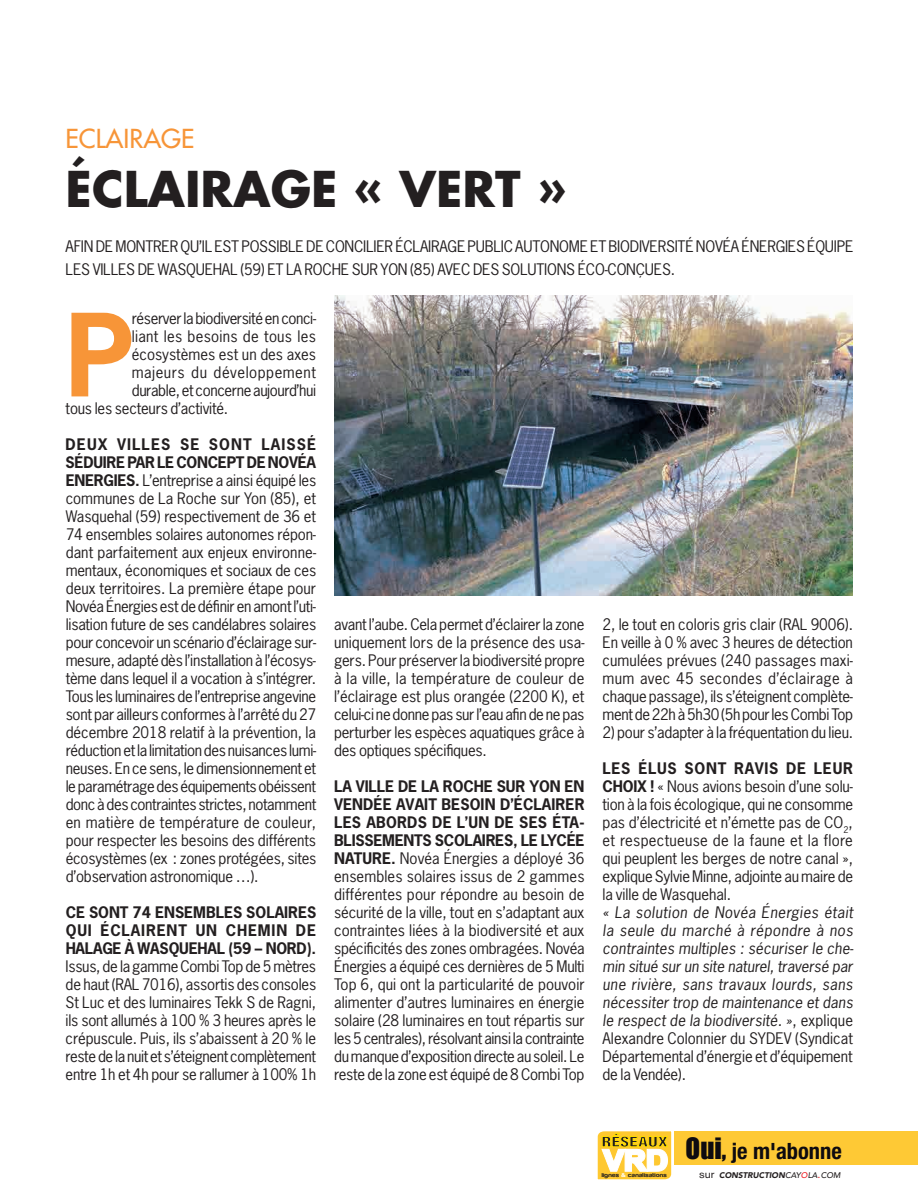
<style>
.page{position:relative;width:918px;height:1190px;background:#fff}
.page>*{position:absolute;margin:0;border:0;box-sizing:border-box;transform-origin:0 0}
.t1{font:700 107.55px "News Gothic";color:#f79538}
.t2{font:700 48px "Futura";color:#231f20}
.t3{font:25.5px "Futura";color:#f79538}
.t4{font:700 condensed 22.5px "Helvetica Neue";color:#0e0b10}
.t5{font:15px/18px "News Gothic";letter-spacing:-.015em;color:#231f20;text-align:justify}
.t6{font:italic 15px/18px "News Gothic";letter-spacing:.01em;color:#231f20;text-align:justify}
.t7{font:700 15px/18px "News Gothic";color:#231f20;text-align:justify}
.t8{font:italic 900 8.1px "Avenir";color:#231f20}
.t9{font:700 5.85px "Harabara";letter-spacing:.035em;color:#231f20;scale:1.25 1}
.s1{font-weight:700}
.s2{font-style:normal}
.s3{font-family:"Impact";font-weight:400;font-stretch:normal;font-size:27px}
.s4{color:#fff}
.s5{font-family:"Akzidenz Grotesk BE";font-weight:400;font-style:normal;font-size:11.1px}
.s6{font-weight:500}
.s7{font-weight:500;color:#ee1d23}
.s8{font-weight:400;font-style:normal;font-size:10.95px;color:#ee1d23}
</style>
<div class="page">
<div style="left:674px;top:1131px;width:243px;height:34px;background:#fec935"></div>
<svg style="left:597px;top:1131px;width:75px;height:49px"></svg>
<img style="left:334px;top:296px;width:518px;height:300px">
<h3 class="t3" style="left:66px;top:122px;width:130px">ECLAIRAGE</h3>
<h2 class="t2" style="left:66px;top:156px;width:502px">ÉCLAIRAGE « VERT »</h2>
<p class="t5" style="left:66px;top:235px;width:789px;line-height:22.5px">Afin de montrer qu’il est possible de concilier éclairage public autonome et biodiversité Novéa Énergies équipe les villes de Wasquehal (59) et La Roche sur Yon (85) avec des solutions éco-conçues.</p>
<h1 class="t1" style="left:66px;top:285px;width:69px">P</h1>
<p class="t5" style="left:132px;top:310px;width:186px">réserver la biodiversité en conci-</p>
<p class="t5" style="left:132px;top:328px;width:185px">liant les besoins de tous les</p>
<p class="t5" style="left:132px;top:346px;width:186px">écosystèmes est un des axes</p>
<p class="t5" style="left:132px;top:364px;width:185px">majeurs du développement</p>
<p class="t5" style="left:132px;top:382px;width:186px">durable, et concerne aujourd’hui</p>
<p class="t5" style="left:66px;top:400px;width:164px">tous les secteurs d’activité.</p>
<p class="t5" style="left:66px;top:436px;width:252px"><span class="s1">DEUX VILLES SE SONT LAISSÉ SÉDUIRE PAR LE CONCEPT DE NOVÉA ENERGIES.</span> L’entreprise a ainsi équipé les communes de La Roche sur Yon (85), et Wasquehal (59) respectivement de 36 et 74 ensembles solaires autonomes répon&shy;dant parfaitement aux enjeux environne&shy;mentaux, économiques et sociaux de ces deux territoires. La première étape pour Novéa Énergies est de définir en amont l’uti&shy;lisation future de ses candélabres solaires pour concevoir un scénario d’éclairage sur&shy;mesure, adapté dès l’installation à l’écosys&shy;tème dans lequel il a vocation à s’intégrer.<br>Tous les luminaires de l’entreprise angevine sont par ailleurs conformes à l’arrêté du 27 décembre 2018 relatif à la prévention, la réduction et la limitation des nuisances lumi&shy;neuses. En ce sens, le dimensionnement et le paramétrage des équipements obéissent donc à des contraintes strictes, notamment en matière de température de couleur, pour respecter les besoins des différents écosystèmes (ex : zones protégées, sites d’observation astronomique …).</p>
<p class="t7" style="left:66px;top:903px;width:252px">CE SONT 74 ENSEMBLES SOLAIRES QUI ÉCLAIRENT UN CHEMIN DE HALAGE À WASQUEHAL (59 – NORD).</p>
<p class="t5" style="left:66px;top:958px;width:252px">Issus, de la gamme Combi Top de 5 mètres de haut (RAL</p>
<p class="t5" style="left:66px;top:976px;width:252px;text-indent:76px">7016), assortis des consoles St Luc et des luminaires Tekk S de Ragni, ils sont allumés à 100 % 3 heures après le crépuscule. Puis, ils s’abaissent à 20 % le reste de la nuit et s’éteignent complètement entre 1h et 4h pour se rallumer à 100% 1h</p>
<p class="t5" style="left:334px;top:616px;width:252px">avant l’aube. Cela permet d’éclairer la zone uniquement lors de la présence des usa&shy;gers. Pour préserver la biodiversité propre à la ville, la température de couleur de l’éclairage est plus orangée (2200 K), et celui-ci ne donne pas sur l’eau afin de ne pas perturber les espèces aquatiques grâce à des optiques spécifiques.</p>
<p class="t5" style="left:334px;top:778px;width:252px"><span class="s1">LA VILLE DE LA ROCHE SUR YON EN VENDÉE AVAIT BESOIN D’ÉCLAIRER LES ABORDS DE L’UN DE SES ÉTA-BLISSEMENTS SCOLAIRES, LE LYCÉE NATURE.</span> Novéa Énergies a déployé 36 ensembles solaires issus de 2 gammes différentes pour répondre au besoin de sécurité de la ville, tout en s’adaptant aux contraintes liées à la biodiversité et aux spécificités des zones ombragées. Novéa Énergies a équipé ces dernières de 5 Multi Top 6, qui ont la particularité de pouvoir alimenter d’autres luminaires en énergie solaire (28 luminaires en tout répartis sur les 5 centrales), résolvant ainsi la contrainte du manque d’exposition directe au soleil. Le reste de la zone est équipé de 8 Combi Top</p>
<p class="t5" style="left:602px;top:616px;width:252px;text-indent:208px">9006).<br>En veille à 0 % avec 3 heures de détection cumulées prévues (240 passages maxi&shy;mum avec 45 secondes d’éclairage à chaque passage), ils s’éteignent complète&shy;ment de 22h à 5h30 (5h pour les Combi Top</p>
<p class="t5" style="left:602px;top:724px;width:252px">2) pour s’adapter à la fréquentation du lieu.</p>
<p class="t5" style="left:602px;top:760px;width:252px"><span class="s1">LES ÉLUS SONT RAVIS DE LEUR CHOIX !</span> « Nous avions besoin d’une solu&shy;tion à la fois écologique, qui ne consomme pas d’électricité et n’émette pas de CO <sub>2</sub>, et respectueuse de la faune et la flore qui peuplent les berges de notre canal », explique Sylvie Minne, adjointe au maire de la ville de Wasquehal.</p>
<p class="t6" style="left:602px;top:904px;width:252px">« La solution de Novéa Énergies était la seule du marché à répondre à nos contraintes multiples : sécuriser le che&shy;min situé sur un site naturel, traversé par une rivière, sans travaux lourds, sans nécessiter trop de maintenance et dans le respect de la biodiversité. »<span class="s2">, explique Alexandre Colonnier du SYDEV</span></p>
<p class="t5" style="left:602px;top:616px;width:190px">2, le tout en coloris gris clair (RAL</p>
<p class="t5" style="left:602px;top:1030px;width:252px;text-indent:193px">(Syndicat Départemental d’énergie et d’équipement de la Vendée).</p>
<h3 class="t4" style="left:685px;top:1137px;width:158px"><span class="s3">Oui,</span> je m'abonne</h3>
<p class="t9" style="left:601px;top:1172px;width:54px">lignes <span class="s4">&amp;</span> canalisations</p>
<p class="t8" style="left:699px;top:1170px;width:143px"><span class="s5">sur</span> CONSTRUCTION<span class="s6">CAY</span><span class="s7">O</span><span class="s6">LA</span><span class="s8">.</span><span class="s6">COM</span></p>
</div>
